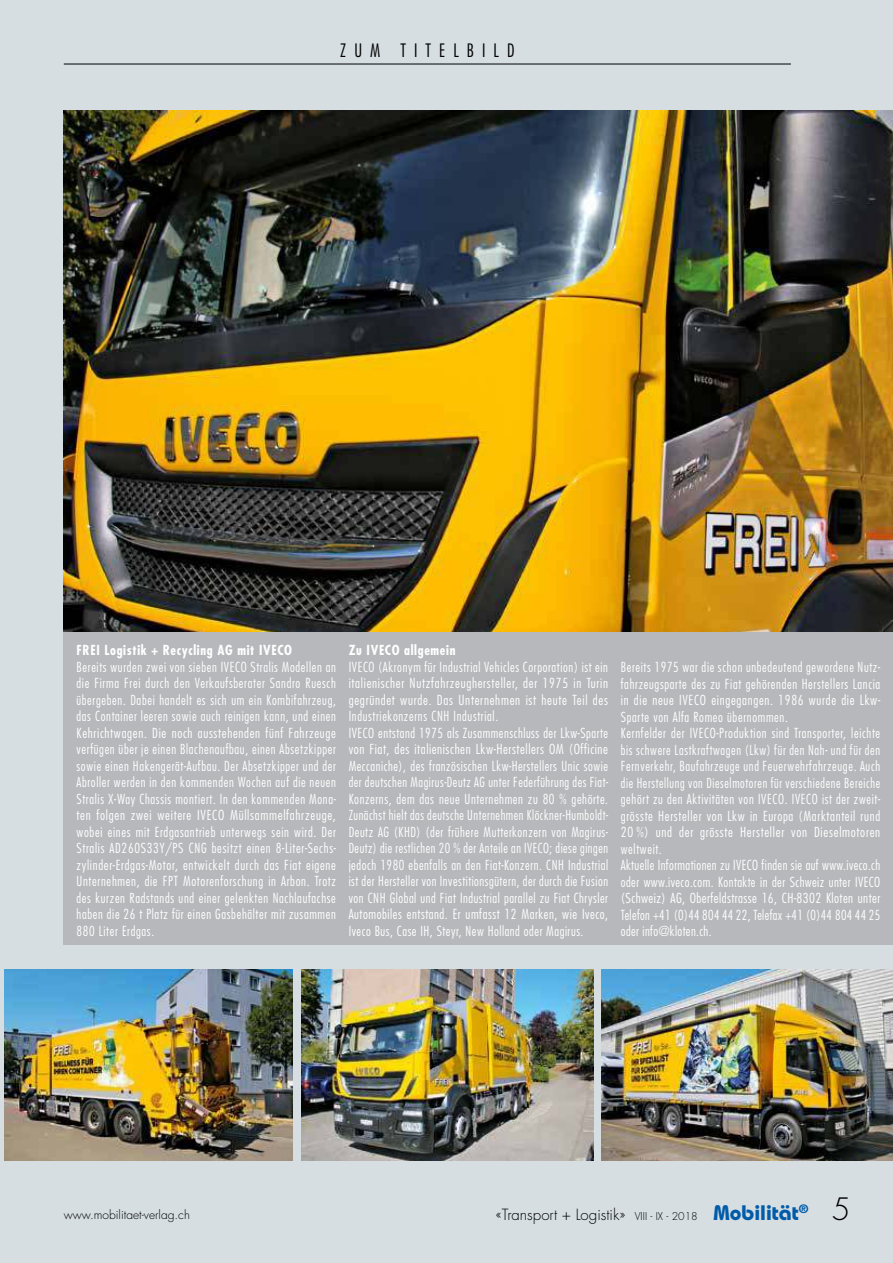
<style>
.page{position:relative;width:893px;height:1263px;background:#d6dee2}
.page>*{position:absolute;margin:0;border:0;box-sizing:border-box;transform-origin:0 0}
.t1{font:300 condensed 18px "Futura";letter-spacing:.45em;color:#000}
.t2{font:300 15px "Futura";color:#000}
.t3{font:300 condensed 13.5px/16.5px "Futura";letter-spacing:.04em;color:#fff}
.t4{font:700 condensed 13.5px "Futura";letter-spacing:.05em;color:#fff}
.t5{font:300 12px "Futura";color:#000}
.s1{font-size:10.5px}
.s2{font-family:"Bauhaus";font-weight:700;font-size:21px;color:#005ba9}
.s3{font-size:30px}
</style>
<div class="page">
<hr style="left:64px;top:64px;width:727px;height:1px;background:#000">
<img style="left:5px;top:969px;width:288px;height:192px">
<img style="left:301px;top:969px;width:292px;height:192px">
<img style="left:602px;top:969px;width:291px;height:192px">
<div style="left:64px;top:111px;width:829px;height:834px;background:#b6b8bb"></div>
<img style="left:64px;top:111px;width:829px;height:521px">
<h1 class="t1" style="left:340px;top:43px;width:176px">ZUM TITELBILD</h1>
<p class="t4" style="left:77px;top:644px;width:217px">FREI Logistik + Recycling AG mit IVECO</p>
<p class="t3" style="left:77px;top:659px;width:261px;text-align:justify">Bereits wurden zwei von sieben IVECO Stralis Modellen an die Firma Frei durch den Verkaufsberater Sandro Ruesch übergeben. Dabei handelt es sich um ein Kombifahrzeug, das Container leeren sowie auch reinigen kann, und einen Kehrichtwagen. Die noch ausstehenden fünf Fahrzeuge verfügen über je einen Blachenaufbau, einen Absetzkipper sowie einen Hakengerät-Aufbau. Der Absetzkipper und der Abroller werden in den kommenden Wochen auf die neuen Stralis X-Way Chassis montiert. In den kommenden Mona&shy;ten folgen zwei weitere IVECO Müllsammelfahrzeuge, wobei eines mit Erdgasantrieb unterwegs sein wird. Der Stralis AD260S33Y/PS CNG besitzt einen 8-Liter-Sechs&shy;zylinder-Erdgas-Motor, entwickelt durch das Fiat eigene Unternehmen, die FPT Motorenforschung in Arbon. Trotz des kurzen Radstands und einer gelenkten Nachlaufachse haben die 26 t Platz für einen Gasbehälter mit zusammen 880 Liter Erdgas.</p>
<p class="t4" style="left:349px;top:644px;width:108px">Zu IVECO allgemein</p>
<p class="t3" style="left:349px;top:659px;width:261px">IVECO (Akronym für Industrial Vehicles Corporation) ist ein italienischer Nutzfahrzeughersteller, der 1975 in Turin gegründet wurde. Das Unternehmen ist heute Teil des Industrie konzerns CNH Industrial.<br>IVECO entstand 1975 als Zusammenschluss der Lkw-Sparte von Fiat, des italienischen Lkw-Herstellers OM (Officine Meccaniche), des französischen Lkw-Herstellers Unic sowie der deutschen Magirus-Deutz AG unter Federführung des Fiat-Konzerns, dem das neue Unternehmen zu 80 % gehörte.<br>Zunächst hielt das deutsche Unternehmen Klöckner-Humboldt-Deutz AG (KHD) (der frühere Mutterkonzern von Magirus-Deutz) die restlichen 20 % der Anteile an IVECO; diese gingen jedoch 1980 ebenfalls an den Fiat-Konzern. CNH Industrial ist der Hersteller von Investitionsgütern, der durch die Fusion von CNH Global und Fiat Industrial parallel zu Fiat Chrysler Automobiles entstand. Er umfasst 12 Marken, wie Iveco, Iveco Bus, Case IH, Steyr, New Holland oder Magirus.</p>
<p class="t3" style="left:621px;top:660px;width:261px">Bereits 1975 war die schon unbedeutend gewordene Nutz&shy;fahrzeugsparte des zu Fiat gehörenden Herstellers Lancia in die neue IVECO eingegangen. 1986 wurde die Lkw-Sparte von Alfa Romeo übernommen.<br>Kernfelder der IVECO-Produktion sind Transporter, leichte bis schwere Lastkraftwagen (Lkw) für den Nah- und für den Fernverkehr, Baufahrzeuge und Feuerwehrfahrzeuge. Auch die Herstellung von Dieselmotoren für verschiedene Bereiche gehört zu den Aktivitäten von IVECO. IVECO ist der zweit&shy;grösste Hersteller von Lkw in Europa (Marktanteil rund 20 %) und der grösste Hersteller von Dieselmotoren weltweit.<br>Aktuelle Informationen zu IVECO finden sie auf www.iveco.ch oder www.iveco.com. Kontakte in der Schweiz unter IVECO (Schweiz) AG, Oberfeldstrasse 16, CH-8302 Kloten unter Telefon +41 (0)44 804 44 22, Telefax +41 (0)44 804 44 25 oder info@kloten.ch.</p>
<p class="t5" style="left:64px;top:1209px;width:128px">www.mobilitaet-verlag.ch</p>
<p class="t2" style="left:496px;top:1208px;width:356px">«Transport + Logistik» <span class="s1">VIII - IX - 2018</span> <span class="s2">Mobilität</span><sup>®</sup> <span class="s3">5</span></p>
</div>
